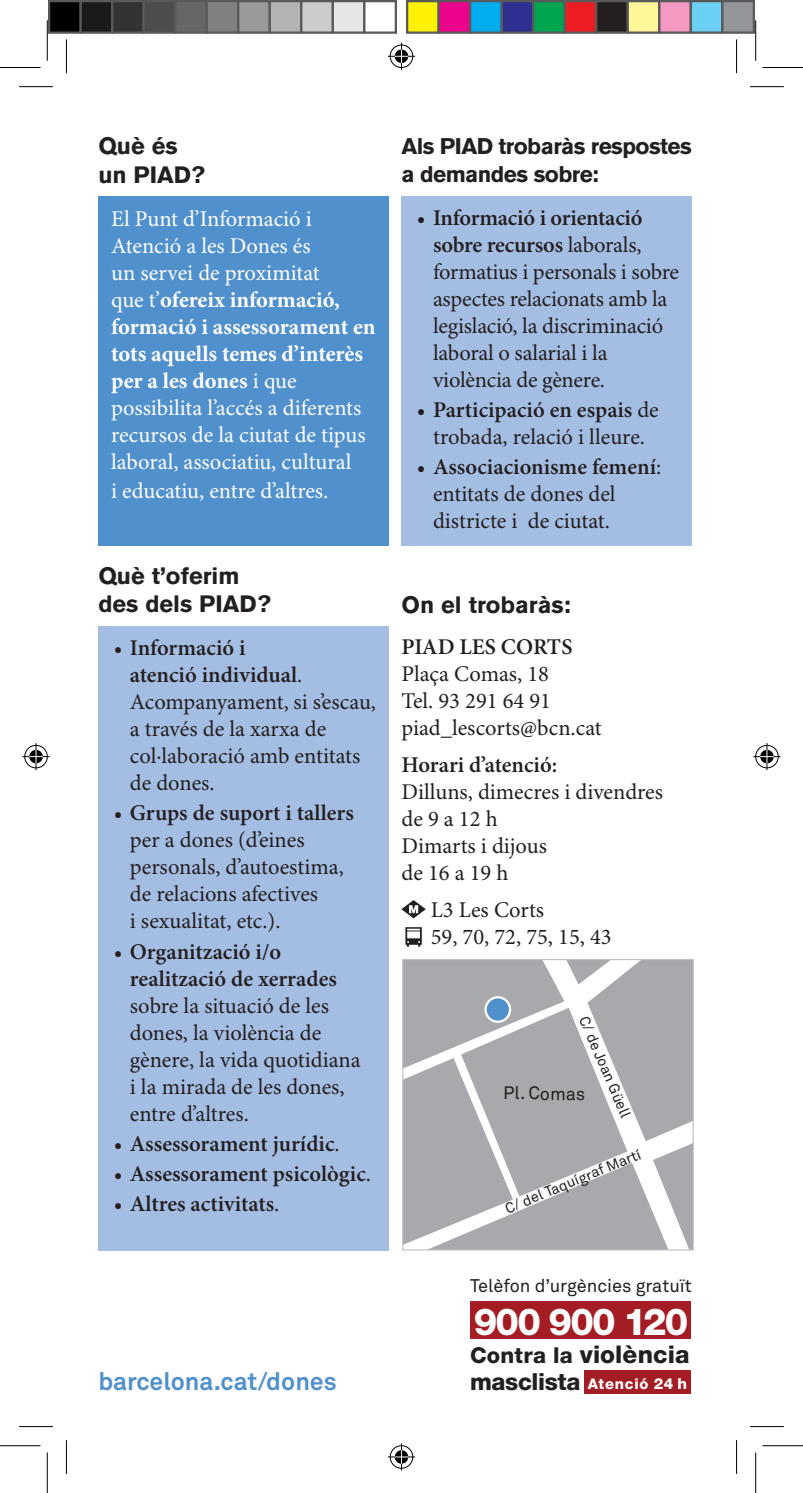
<style>
.page{position:relative;width:803px;height:1493px;background:#fff}
.page>*{position:absolute;margin:0;border:0;box-sizing:border-box;transform-origin:0 0}
.t1{font:800 37.35px "Helvetica Neue LT Std";letter-spacing:-.045em;color:#fff}
.t2{font:700 24.75px "Akkurat Pro";color:#5090cc}
.t3{font:800 24.3px "Helvetica Neue LT Std";letter-spacing:.005em;color:#231f20}
.t4{font:800 23.62px "Helvetica Neue LT Std";letter-spacing:-.015em;color:#231f20}
.t5{font:700 23.4px/28.1px "Akzidenz Grotesk BQ";color:#231f20}
.t6{font:22.5px/27px "Minion Pro";color:#231f20}
.t7{font:22.5px/27px "Minion Pro";color:#fff}
.t8{font:600 22.5px/27px "Minion Pro";color:#231f20}
.t9{font:700 22.5px/28.1px "Akzidenz Grotesk BQ";letter-spacing:-.025em;color:#231f20}
.t10{font:18.22px "Akkurat Pro";color:#231f20}
.t11{font:18px "Akkurat Pro";color:#231f20}
.t12{font:14.62px "Akkurat Pro";color:#231f20}
.t13{font:800 14.62px "Helvetica Neue LT Std";letter-spacing:.05em;color:#fff}
.s1{font-weight:700}
.s2{font-weight:600}
.s3{font-weight:400}
.s4{font-size:21.82px}
.s5{font-size:15.3px}
</style>
<div class="page">
<div style="left:98px;top:197px;width:290px;height:349px;background:#5090cc"></div>
<div style="left:401px;top:197px;width:290px;height:349px;background:#a4bee3"></div>
<div style="left:98px;top:626px;width:290px;height:624px;background:#a4bee3"></div>
<div style="left:470px;top:1301px;width:220px;height:38px;background:#a51d24"></div>
<div style="left:584px;top:1370px;width:106px;height:23px;background:#a51d24"></div>
<svg style="left:402px;top:959px;width:292px;height:292px"></svg>
<svg style="left:401px;top:900px;width:25px;height:18px"></svg>
<svg style="left:405px;top:927px;width:16px;height:19px"></svg>
<div style="left:485px;top:997px;width:25px;height:24px;background:#5090cc;border-radius:50%"></div>
<div style="left:484px;top:996px;width:27px;height:26px;border:2px solid #fff;border-radius:50%"></div>
<hr style="left:19px;top:86px;width:34px;height:1px;background:#000">
<hr style="left:750px;top:86px;width:33px;height:1px;background:#000">
<hr style="left:19px;top:1426px;width:34px;height:1px;background:#000">
<hr style="left:750px;top:1426px;width:33px;height:1px;background:#000">
<hr style="left:66px;top:39px;width:1px;height:34px;background:#000">
<hr style="left:66px;top:1439px;width:1px;height:34px;background:#000">
<hr style="left:736px;top:39px;width:1px;height:34px;background:#000">
<hr style="left:736px;top:1439px;width:1px;height:34px;background:#000">
<hr style="left:0;top:67px;width:40px;height:1px;background:#000">
<hr style="left:762px;top:67px;width:40px;height:1px;background:#000">
<hr style="left:0;top:1445px;width:40px;height:1px;background:#000">
<hr style="left:762px;top:1445px;width:40px;height:1px;background:#000">
<hr style="left:47px;top:20px;width:1px;height:41px;background:#000">
<hr style="left:47px;top:1452px;width:1px;height:40px;background:#000">
<hr style="left:755px;top:20px;width:1px;height:41px;background:#000">
<hr style="left:755px;top:1452px;width:1px;height:40px;background:#000">
<svg style="left:388px;top:43px;width:27px;height:27px"></svg>
<svg style="left:388px;top:1443px;width:27px;height:27px"></svg>
<svg style="left:23px;top:743px;width:27px;height:27px"></svg>
<svg style="left:753px;top:743px;width:27px;height:27px"></svg>
<div style="left:49px;top:1px;width:32px;height:32px;background:#000"></div>
<div style="left:48px;top:0;width:34px;height:34px;border:2px solid #595959"></div>
<div style="left:81px;top:1px;width:31px;height:32px;background:#1a1a1a"></div>
<div style="left:79px;top:0;width:34px;height:34px;border:2px solid #595959"></div>
<div style="left:112px;top:1px;width:32px;height:32px;background:#333"></div>
<div style="left:111px;top:0;width:34px;height:34px;border:2px solid #595959"></div>
<div style="left:144px;top:1px;width:31px;height:32px;background:#4d4d4d"></div>
<div style="left:142px;top:0;width:34px;height:34px;border:2px solid #595959"></div>
<div style="left:175px;top:1px;width:32px;height:32px;background:#666"></div>
<div style="left:174px;top:0;width:34px;height:34px;border:2px solid #595959"></div>
<div style="left:207px;top:1px;width:31px;height:32px;background:#808080"></div>
<div style="left:205px;top:0;width:34px;height:34px;border:2px solid #595959"></div>
<div style="left:238px;top:1px;width:32px;height:32px;background:#999"></div>
<div style="left:237px;top:0;width:34px;height:34px;border:2px solid #595959"></div>
<div style="left:270px;top:1px;width:31px;height:32px;background:#b3b3b3"></div>
<div style="left:268px;top:0;width:34px;height:34px;border:2px solid #595959"></div>
<div style="left:301px;top:1px;width:32px;height:32px;background:#ccc"></div>
<div style="left:300px;top:0;width:34px;height:34px;border:2px solid #595959"></div>
<div style="left:333px;top:1px;width:31px;height:32px;background:#e6e6e6"></div>
<div style="left:331px;top:0;width:34px;height:34px;border:2px solid #595959"></div>
<div style="left:363px;top:0;width:34px;height:34px;border:2px solid #595959"></div>
<div style="left:407px;top:1px;width:31px;height:32px;background:#fff101"></div>
<div style="left:406px;top:0;width:33px;height:34px;border:2px solid #595959"></div>
<div style="left:438px;top:1px;width:32px;height:32px;background:#ed028c"></div>
<div style="left:437px;top:0;width:34px;height:34px;border:2px solid #595959"></div>
<div style="left:470px;top:1px;width:31px;height:32px;background:#00aeef"></div>
<div style="left:469px;top:0;width:33px;height:34px;border:2px solid #595959"></div>
<div style="left:501px;top:1px;width:32px;height:32px;background:#2e3092"></div>
<div style="left:500px;top:0;width:34px;height:34px;border:2px solid #595959"></div>
<div style="left:533px;top:1px;width:31px;height:32px;background:#00a54f"></div>
<div style="left:532px;top:0;width:33px;height:34px;border:2px solid #595959"></div>
<div style="left:564px;top:1px;width:32px;height:32px;background:#ee1d23"></div>
<div style="left:563px;top:0;width:34px;height:34px;border:2px solid #595959"></div>
<div style="left:596px;top:1px;width:31px;height:32px;background:#231f20"></div>
<div style="left:595px;top:0;width:33px;height:34px;border:2px solid #595959"></div>
<div style="left:627px;top:1px;width:32px;height:32px;background:#fff79a"></div>
<div style="left:626px;top:0;width:34px;height:34px;border:2px solid #595959"></div>
<div style="left:659px;top:1px;width:31px;height:32px;background:#f499c2"></div>
<div style="left:658px;top:0;width:33px;height:34px;border:2px solid #595959"></div>
<div style="left:690px;top:1px;width:32px;height:32px;background:#6bcff6"></div>
<div style="left:689px;top:0;width:34px;height:34px;border:2px solid #595959"></div>
<div style="left:722px;top:1px;width:31px;height:32px;background:#939598"></div>
<div style="left:721px;top:0;width:33px;height:34px;border:2px solid #595959"></div>
<p class="t5" style="left:98px;top:132px;width:108px">Què és un PIAD?</p>
<p class="t7" style="left:111px;top:206px;width:266px">El Punt d’Informació i<br>Atenció a les Dones és<br>un servei de proximitat<br>que t’<span class="s1">ofereix informació, formació i assessorament en tots aquells temes d’interès per a les dones</span> i que possibilita l’accés a diferents recursos de la ciutat de tipus laboral, associatiu, cultural</p>
<p class="t7" style="left:111px;top:478px;width:219px">i educatiu, entre d’altres.</p>
<p class="t5" style="left:98px;top:562px;width:174px">Què t’oferim des dels PIAD?</p>
<p class="t6" style="left:130px;top:635px;width:247px;text-indent:-16px">• <span class="s2">Informació i<br>atenció individual</span>.<br>Acompanyament, si s’escau, a través de la xarxa de col·laboració amb entitats de dones.</p>
<p class="t6" style="left:130px;top:800px;width:225px;text-indent:-16px">• <span class="s2">Grups de suport i tallers </span>per a dones (d’eines personals, d’autoestima, de relacions afectives<br>i sexualitat, etc.).</p>
<p class="t8" style="left:130px;top:939px;width:208px;text-indent:-16px"><span class="s3">•</span> Organització i/o realització de xerrades</p>
<p class="t6" style="left:130px;top:993px;width:232px">sobre la situació de les dones, la violència de gènere, la vida quotidiana i la mirada de les dones, entre d’altres.</p>
<p class="t8" style="left:114px;top:1131px;width:227px"><span class="s3">•</span> Assessorament jurídic<span class="s3">.</span></p>
<p class="t8" style="left:114px;top:1161px;width:259px"><span class="s3">•</span> Assessorament psicològic<span class="s3">.</span></p>
<p class="t8" style="left:114px;top:1191px;width:167px"><span class="s3">•</span> Altres activitats<span class="s3">.</span></p>
<p class="t2" style="left:98px;top:1365px;width:240px">barcelona.cat/dones</p>
<p class="t9" style="left:401px;top:132px;width:292px">Als PIAD trobaràs respostes a demandes sobre:</p>
<p class="t6" style="left:433px;top:205px;width:247px;text-indent:-16px">• <span class="s2">Informació i orientació sobre recursos</span> laborals, formatius i personals i sobre aspectes relacionats amb la legislació, la discriminació laboral o salarial i la violència de gènere.</p>
<p class="t6" style="left:417px;top:397px;width:243px;text-align:center">• <span class="s2">Participació en espais</span> de trobada, relació i lleure.</p>
<p class="t6" style="left:433px;top:454px;width:230px;text-indent:-16px">• <span class="s2">Associacionisme femení</span>: entitats de dones del districte i de ciutat.</p>
<p class="t5" style="left:401px;top:590px;width:171px">On el trobaràs:</p>
<p class="t8" style="left:401px;top:634px;width:172px">PIAD LES CORTS</p>
<p class="t6" style="left:401px;top:661px;width:202px">Plaça Comas, 18<br>Tel. 93 291 64 91 piad_lescorts@bcn.cat</p>
<p class="t8" style="left:401px;top:752px;width:157px">Horari d’atenció:</p>
<p class="t6" style="left:401px;top:779px;width:263px">Dilluns, dimecres i divendres de 9 a 12 h<br>Dimarts i dijous<br>de 16 a 19 h</p>
<p class="t6" style="left:430px;top:896px;width:182px">L3 Les Corts<br>59, 70, 72, 75, 15, 43</p>
<p class="t12" style="left:591px;top:1013px;width:110px;rotate:67deg">C/ de Joan Güell</p>
<p class="t12" style="left:502px;top:1200px;width:147px;rotate:-22deg">C/ del Taquígraf Martí</p>
<p class="t11" style="left:503px;top:1082px;width:84px;rotate:1deg">Pl. Comas</p>
<p class="t10" style="left:470px;top:1274px;width:223px">Telèfon d’urgències gratuït</p>
<h1 class="t1" style="left:473px;top:1299px;width:216px">900 900 120</h1>
<p class="t3" style="left:470px;top:1339px;width:221px"><span class="s4">Contra la</span> violència</p>
<p class="t4" style="left:470px;top:1367px;width:112px">masclista</p>
<p class="t13" style="left:587px;top:1374px;width:101px">Atenció <span class="s5">24 h</span></p>
</div>
